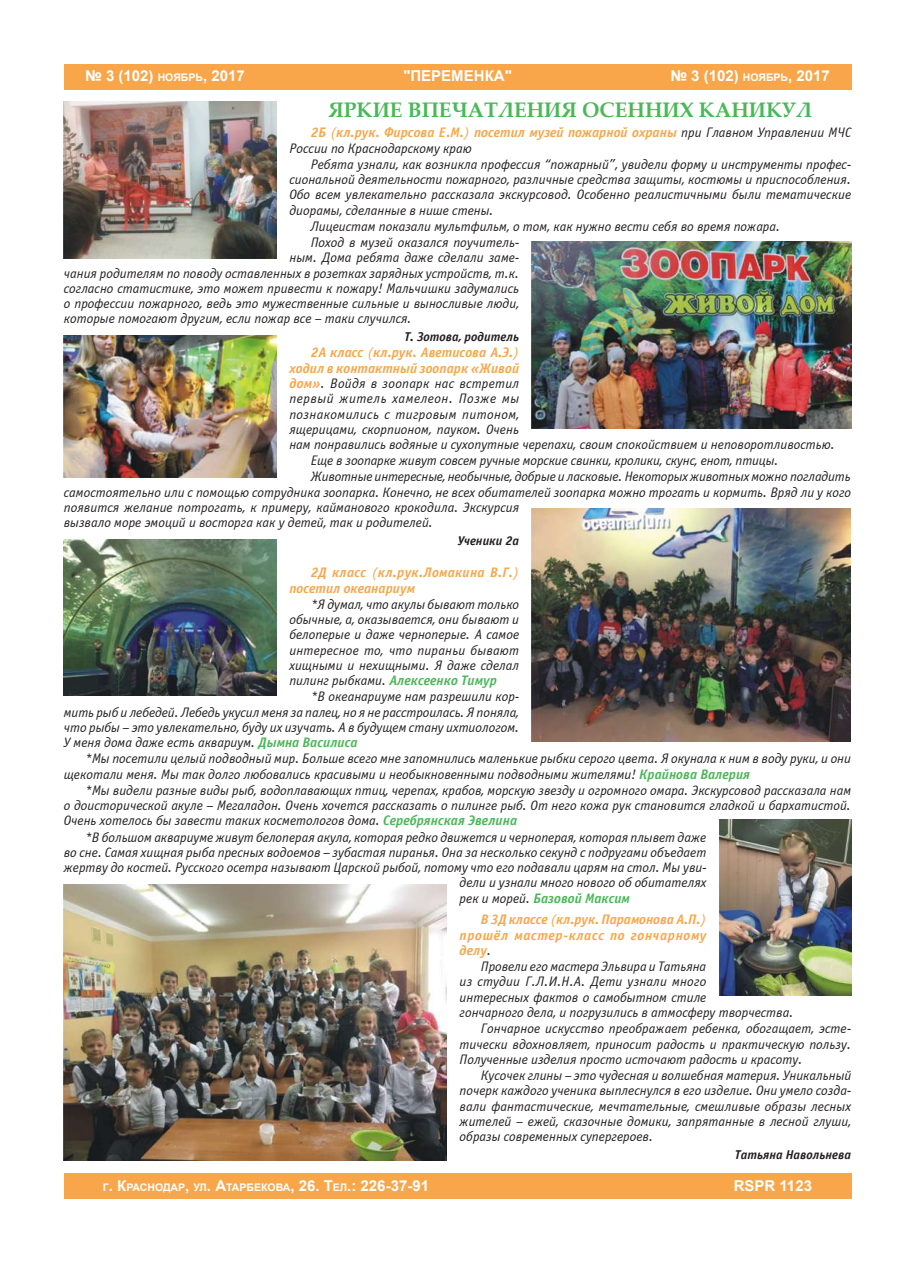
<style>
.page{position:relative;width:915px;height:1263px;background:#fff}
.page>*{position:absolute;margin:0;border:0;box-sizing:border-box;transform-origin:0 0}
.t1{font:700 21px "Palatino Linotype";color:#49b857}
.t2{font:700 15px "Arial";color:#fff}
.t3{font:italic 13.8px/15.3px "Officina Sans C";color:#231f20}
.t4{font:italic 700 13.8px/15.3px "Officina Sans C";color:#f9a64a}
.t5{font:italic 13.8px "Officina Sans C";letter-spacing:.025em;color:#231f20}
.t6{font:italic 13.8px "Officina Sans C";letter-spacing:.035em;color:#231f20}
.t7{font:italic 700 13.8px "Officina Sans C";color:#49b857}
.t8{font:italic 700 12.75px "Officina Sans C";color:#231f20}
.t9{font:700 10.5px "Arial";color:#fff}
.s1{font-size:10.5px}
.s2{font-weight:700;color:#f9a64a}
.s3{color:#f9a64a}
.s4{font-weight:400}
.s5{font-weight:700;color:#49b857}
.s6{font-weight:400;color:#231f20}
.s7{font-size:15px}
</style>
<div class="page">
<div style="left:64px;top:1174px;width:786px;height:25px;background:#f9a64a"></div>
<div style="left:64px;top:64px;width:786px;height:25px;background:#f9a64a"></div>
<img style="left:64px;top:102px;width:212px;height:156px">
<img style="left:64px;top:335px;width:212px;height:142px">
<img style="left:531px;top:242px;width:319px;height:187px">
<img style="left:64px;top:539px;width:212px;height:156px">
<img style="left:531px;top:509px;width:319px;height:233px">
<img style="left:64px;top:884px;width:382px;height:276px">
<img style="left:719px;top:820px;width:131px;height:176px">
<p class="t2" style="left:85px;top:66px;width:161px">№ 3 (102) <span class="s1">ноябрь</span>, 2017</p>
<p class="t2" style="left:403px;top:66px;width:110px">"ПЕРЕМЕНКА"</p>
<p class="t2" style="left:670px;top:66px;width:161px">№ 3 (102) <span class="s1">ноябрь</span>, 2017</p>
<h1 class="t1" style="left:328px;top:95px;width:485px">Яркие впечатления осенних каникул</h1>
<p class="t3" style="left:289px;top:125px;width:563px;text-indent:21px"><span class="s2">2Б</span> <span class="s3">(</span><span class="s2">кл.рук. Фирсова Е.М.</span><span class="s3">)</span> <span class="s2">посетил музей пожарной охраны</span> при Главном Управлении МЧС<br>России по Краснодарскому краю</p>
<p class="t3" style="left:310px;top:157px;width:542px">Ребята узнали, как возникла профессия “пожарный”, увидели форму и инструменты профес-</p>
<p class="t3" style="left:289px;top:172px;width:563px">сиональной деятельности пожарного, различные средства защиты, костюмы и приспособления.</p>
<p class="t3" style="left:289px;top:187px;width:563px">Обо всем увлекательно рассказала экскурсовод. Особенно реалистичными были тематические</p>
<p class="t3" style="left:289px;top:203px;width:206px">диорамы, сделанные в нише стены.</p>
<p class="t3" style="left:310px;top:219px;width:471px">Лицеистам показали мультфильм, о том, как нужно вести себя во время пожара.</p>
<p class="t3" style="left:310px;top:235px;width:210px">Поход в музей оказался поучитель-</p>
<p class="t3" style="left:289px;top:250px;width:231px">ным. Дома ребята даже сделали заме-</p>
<p class="t3" style="left:64px;top:265px;width:456px">чания родителям по поводу оставленных в розетках зарядных устройств, т.к.</p>
<p class="t3" style="left:64px;top:281px;width:456px">согласно статистике, это может привести к пожару! Мальчишки задумались</p>
<p class="t3" style="left:64px;top:296px;width:456px">о профессии пожарного, ведь это мужественные сильные и выносливые люди,</p>
<p class="t3" style="left:64px;top:311px;width:349px">которые помогают другим, если пожар все – таки случился.</p>
<p class="t8" style="left:404px;top:330px;width:116px">Т. Зотова, родитель</p>
<p class="t4" style="left:310px;top:345px;width:210px">2А класс <span class="s4">(</span>кл.рук. Аветисова А.Э.<span class="s4">)</span></p>
<p class="t4" style="left:289px;top:360px;width:231px">ходил в контактный зоопарк «Живой</p>
<p class="t3" style="left:289px;top:376px;width:231px"><span class="s2">дом»</span>. Войдя в зоопарк нас встретил</p>
<p class="t6" style="left:289px;top:391px;width:231px">первый житель хамелеон. Позже мы</p>
<p class="t5" style="left:289px;top:406px;width:231px">познакомились с тигровым питоном,</p>
<p class="t3" style="left:289px;top:422px;width:231px">ящерицами, скорпионом, пауком. Очень</p>
<p class="t3" style="left:289px;top:437px;width:547px">нам понравились водяные и сухопутные черепахи, своим спокойствием и неповоротливостью.</p>
<p class="t3" style="left:310px;top:453px;width:469px">Еще в зоопарке живут совсем ручные морские свинки, кролики, скунс, енот, птицы.</p>
<p class="t3" style="left:310px;top:469px;width:541px">Животные интересные, необычные, добрые и ласковые. Некоторых животных можно погладить</p>
<p class="t3" style="left:64px;top:485px;width:788px">самостоятельно или с помощью сотрудника зоопарка. Конечно, не всех обитателей зоопарка можно трогать и кормить. Вряд ли у кого</p>
<p class="t3" style="left:64px;top:500px;width:457px">появится желание потрогать, к примеру, кайманового крокодила. Экскурсия</p>
<p class="t3" style="left:64px;top:515px;width:370px">вызвало море эмоций и восторга как у детей, так и родителей.</p>
<p class="t8" style="left:457px;top:533px;width:63px">Ученики 2а</p>
<p class="t4" style="left:289px;top:565px;width:231px;text-indent:21px">2Д класс <span class="s4">(</span>кл.рук.Ломакина В.Г.<span class="s4">) </span>посетил океанариум</p>
<p class="t3" style="left:289px;top:597px;width:231px;text-align:justify;text-indent:21px">*Я думал, что акулы бывают только обычные, а, оказывается, они бывают и белоперые и даже черноперые. А самое интересное то, что пираньи бывают хищными и нехищными. Я даже сделал пилинг рыбками. <span class="s5">Алексеенко Тимур</span></p>
<p class="t3" style="left:64px;top:689px;width:457px;text-align:justify;text-indent:247px">*В океанариуме нам разрешили кор&shy;мить рыб и лебедей. Лебедь укусил меня за палец, но я не расстроилась. Я поняла, что рыбы – это увлекательно, буду их изучать. А в будущем стану ихтиологом.<br>У меня дома даже есть аквариум. <span class="s5">Дымна Василиса</span></p>
<p class="t3" style="left:64px;top:751px;width:788px;text-indent:21px">*Мы посетили целый подводный мир. Больше всего мне запомнились маленькие рыбки серого цвета. Я окунала к ним в воду руки, и они щекотали меня. Мы так долго любовались красивыми и необыкновенными подводными жителями! <span class="s5">Крайнова Валерия</span></p>
<p class="t3" style="left:85px;top:783px;width:767px">*Мы видели разные виды рыб, водоплавающих птиц, черепах, крабов, морскую звезду и огромного омара. Экскурсовод рассказала нам</p>
<p class="t3" style="left:64px;top:798px;width:788px">о доисторической акуле – Мегаладон. Очень хочется рассказать о пилинге рыб. От него кожа рук становится гладкой и бархатистой.</p>
<p class="t3" style="left:64px;top:813px;width:455px">Очень хотелось бы завести таких косметологов дома. <span class="s5">Серебрянская Эвелина</span></p>
<p class="t3" style="left:85px;top:829px;width:622px">*В большом аквариуме живут белоперая акула, которая редко движется и черноперая, которая плывет даже</p>
<p class="t3" style="left:64px;top:845px;width:643px">во сне. Самая хищная рыба пресных водоемов – зубастая пиранья. Она за несколько секунд с подругами объедает</p>
<p class="t3" style="left:64px;top:860px;width:644px">жертву до костей. Русского осетра называют Царской рыбой, потому что его подавали царям на стол. Мы уви-</p>
<p class="t3" style="left:459px;top:875px;width:248px">дели и узнали много нового об обитателях</p>
<p class="t7" style="left:459px;top:890px;width:172px"><span class="s6">рек и морей.</span> Базовой Максим</p>
<p class="t4" style="left:459px;top:912px;width:248px;text-align:justify;text-indent:21px">В 3Д классе <span class="s4">(</span>кл.рук. Парамонова А.П.<span class="s4">) </span>прошёл мастер-класс по гончарному делу<span class="s6">.</span></p>
<p class="t3" style="left:480px;top:959px;width:227px">Провели его мастера Эльвира и Татьяна</p>
<p class="t3" style="left:459px;top:974px;width:248px">из студии Г.Л.И.Н.А. Дети узнали много</p>
<p class="t3" style="left:459px;top:990px;width:248px">интересных фактов о самобытном стиле</p>
<p class="t3" style="left:459px;top:1005px;width:335px">гончарного дела, и погрузились в атмосферу творчества.</p>
<p class="t3" style="left:480px;top:1021px;width:371px">Гончарное искусство преображает ребенка, обогащает, эсте-</p>
<p class="t3" style="left:459px;top:1036px;width:393px">тически вдохновляет, приносит радость и практическую пользу.</p>
<p class="t3" style="left:459px;top:1052px;width:344px">Полученные изделия просто источают радость и красоту.</p>
<p class="t3" style="left:480px;top:1068px;width:372px">Кусочек глины – это чудесная и волшебная материя. Уникальный</p>
<p class="t3" style="left:459px;top:1083px;width:393px">почерк каждого ученика выплеснулся в его изделие. Они умело созда-</p>
<p class="t3" style="left:459px;top:1098px;width:393px">вали фантастические, мечтательные, смешливые образы лесных</p>
<p class="t3" style="left:459px;top:1114px;width:393px">жителей – ежей, сказочные домики, запрятанные в лесной глуши,</p>
<p class="t3" style="left:459px;top:1129px;width:195px">образы современных супергероев.</p>
<p class="t8" style="left:734px;top:1147px;width:118px">Татьяна Навольнева</p>
<p class="t9" style="left:103px;top:1180px;width:327px">г<span class="s7">. К</span>раснодар<span class="s7">,</span> ул<span class="s7">. А</span>тарбекова<span class="s7">, 26. Т</span>ел<span class="s7">.: 226-37-91</span></p>
<p class="t2" style="left:733px;top:1176px;width:80px">RSPR 1123</p>
</div>
